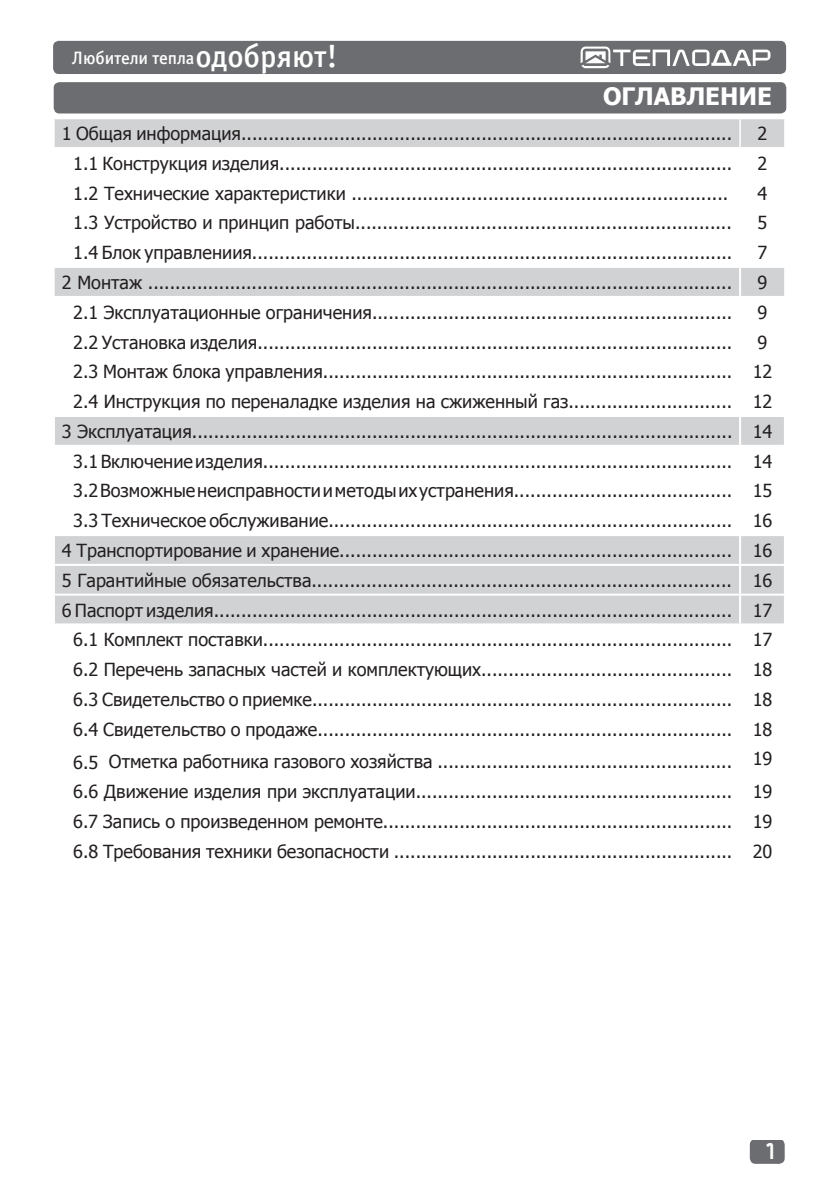
<style>
.page{position:relative;width:840px;height:1191px;background:#fff}
.page>*{position:absolute;margin:0;border:0;box-sizing:border-box;transform-origin:0 0}
.t1{font:700 24px "Tahoma";color:#fff}
.t2{font:18px/29.8px "Tahoma";color:#231f20;text-align:right}
.t3{font:18px "Officina Sans Medium C";letter-spacing:-.005em;color:#fff}
.t4{font:16px "teplodar";color:#fff}
.s1{font-size:32px}
</style>
<div class="page">
<div style="left:749px;top:1139px;width:35px;height:24px;background:#6c6d70;border-radius:6px"></div>
<div style="left:53px;top:41px;width:732px;height:33px;background:#6c6d70;border-radius:6px"></div>
<svg style="left:580px;top:46px;width:190px;height:22px"></svg>
<div style="left:54px;top:82px;width:731px;height:31px;background:#6c6d70;border-radius:6px"></div>
<svg style="left:55px;top:119px;width:728px;height:504px"></svg>
<svg style="left:55px;top:447px;width:728px;height:87px"></svg>
<hr style="left:55px;top:177px;width:683px;height:2px;background:#fff">
<hr style="left:740px;top:177px;width:43px;height:2px;background:#fff">
<hr style="left:55px;top:326px;width:683px;height:2px;background:#fff">
<hr style="left:740px;top:326px;width:43px;height:2px;background:#fff">
<hr style="left:53px;top:593px;width:685px;height:2px;background:#fff">
<hr style="left:740px;top:593px;width:45px;height:2px;background:#fff">
<hr style="left:738px;top:149px;width:2px;height:29px;background:#fff">
<hr style="left:738px;top:178px;width:2px;height:30px;background:#fff">
<hr style="left:738px;top:208px;width:2px;height:29px;background:#fff">
<hr style="left:738px;top:237px;width:2px;height:29px;background:#fff">
<hr style="left:738px;top:298px;width:2px;height:29px;background:#fff">
<hr style="left:738px;top:327px;width:2px;height:28px;background:#fff">
<hr style="left:738px;top:357px;width:2px;height:28px;background:#fff">
<hr style="left:738px;top:387px;width:2px;height:28px;background:#fff">
<hr style="left:738px;top:417px;width:2px;height:28px;background:#fff">
<hr style="left:738px;top:476px;width:2px;height:28px;background:#fff">
<hr style="left:738px;top:506px;width:2px;height:28px;background:#fff">
<hr style="left:738px;top:566px;width:2px;height:28px;background:#fff">
<hr style="left:738px;top:594px;width:2px;height:29px;background:#fff">
<hr style="left:53px;top:147px;width:686px;height:2px;background:#fff">
<hr style="left:739px;top:147px;width:46px;height:2px;background:#fff">
<hr style="left:738px;top:268px;width:2px;height:28px;background:#fff">
<hr style="left:55px;top:207px;width:683px;height:1px;background:#fff">
<hr style="left:55px;top:237px;width:683px;height:1px;background:#fff">
<hr style="left:53px;top:266px;width:686px;height:2px;background:#fff">
<hr style="left:740px;top:207px;width:43px;height:1px;background:#fff">
<hr style="left:740px;top:237px;width:43px;height:1px;background:#fff">
<hr style="left:739px;top:266px;width:46px;height:2px;background:#fff">
<hr style="left:53px;top:296px;width:686px;height:2px;background:#fff">
<hr style="left:739px;top:296px;width:46px;height:2px;background:#fff">
<hr style="left:55px;top:355px;width:684px;height:2px;background:#fff">
<hr style="left:739px;top:355px;width:44px;height:2px;background:#fff">
<hr style="left:55px;top:385px;width:684px;height:2px;background:#fff">
<hr style="left:739px;top:385px;width:44px;height:2px;background:#fff">
<hr style="left:53px;top:415px;width:686px;height:2px;background:#fff">
<hr style="left:739px;top:415px;width:46px;height:2px;background:#fff">
<svg style="left:739px;top:119px;width:1px;height:28px"></svg>
<hr style="left:53px;top:474px;width:686px;height:2px;background:#fff">
<hr style="left:739px;top:474px;width:46px;height:2px;background:#fff">
<hr style="left:53px;top:504px;width:686px;height:2px;background:#fff">
<hr style="left:53px;top:534px;width:686px;height:2px;background:#fff">
<hr style="left:53px;top:564px;width:686px;height:2px;background:#fff">
<hr style="left:739px;top:504px;width:46px;height:2px;background:#fff">
<hr style="left:739px;top:534px;width:46px;height:2px;background:#fff">
<hr style="left:738px;top:536px;width:2px;height:28px;background:#fff">
<hr style="left:739px;top:564px;width:46px;height:2px;background:#fff">
<hr style="left:53px;top:445px;width:686px;height:2px;background:#fff">
<hr style="left:739px;top:445px;width:46px;height:2px;background:#fff">
<hr style="left:738px;top:447px;width:2px;height:27px;background:#fff">
<p class="t3" style="left:72px;top:48px;width:267px">Любители тепла<span class="s1">одобряют!</span></p>
<h1 class="t1" style="left:602px;top:79px;width:170px">ОГЛАВЛЕНИЕ</h1>
<p class="t2" style="left:62px;top:118px;width:671px">1 Общая информация..........................................................................................</p>
<p class="t2" style="left:757px;top:118px;width:11px">2</p>
<p class="t2" style="left:73px;top:147px;width:660px">1.1 Конструкция изделия...................................................................................</p>
<p class="t2" style="left:757px;top:147px;width:11px">2</p>
<p class="t2" style="left:73px;top:177px;width:656px">1.2 Технические характеристики .....................................................................</p>
<p class="t2" style="left:757px;top:177px;width:11px">4</p>
<p class="t2" style="left:73px;top:207px;width:659px">1.3 Устройство и принцип работы.....................................................................</p>
<p class="t2" style="left:757px;top:207px;width:11px">5</p>
<p class="t2" style="left:73px;top:237px;width:660px">1.4 Блок управлениия........................................................................................</p>
<p class="t2" style="left:757px;top:237px;width:11px">7</p>
<p class="t2" style="left:62px;top:267px;width:671px">2 Монтаж ...........................................................................................................</p>
<p class="t2" style="left:757px;top:267px;width:11px">9</p>
<p class="t2" style="left:73px;top:296px;width:660px">2.1 Эксплуатационные ограничения..................................................................</p>
<p class="t2" style="left:757px;top:296px;width:11px">9</p>
<p class="t2" style="left:73px;top:326px;width:660px">2.2 Установка изделия.......................................................................................</p>
<p class="t2" style="left:62px;top:326px;width:711px">9<br>2.3 Монтаж блока управления........................................................................... 12<br>2.4 Инструкция по переналадке изделия на сжиженный газ.............................. 12<br>3 Эксплуатация................................................................................................... 14<br>3.1 Включение изделия...................................................................................... 14<br>3.2 Возможные неисправности и методы их устранения........................................ 15<br>3.3 Техническое обслуживание.......................................................................... 16<br>4 Транспортирование и хранение........................................................................ 16<br>5 Гарантийные обязательства............................................................................. 16<br>6 Паспорт изделия............................................................................................... 17<br>6.1 Комплект поставки...................................................................................... 17<br>6.2 Перечень запасных частей и комплектующих.............................................. 18<br>6.3 Свидетельство о приемке............................................................................. 18<br>6.4 Свидетельство о продаже............................................................................ 18</p>
<p class="t2" style="left:73px;top:746px;width:700px;text-align:justify">6.5 Отметка работника газового хозяйства ...................................................... 19<br>6.6 Движение изделия при эксплуатации.......................................................... 19<br>6.7 Запись о произведенном ремонте................................................................ 19<br>6.8 Требования техники безопасности .............................................................. 20</p>
<p class="t4" style="left:762px;top:1144px;width:13px">1</p>
</div>
